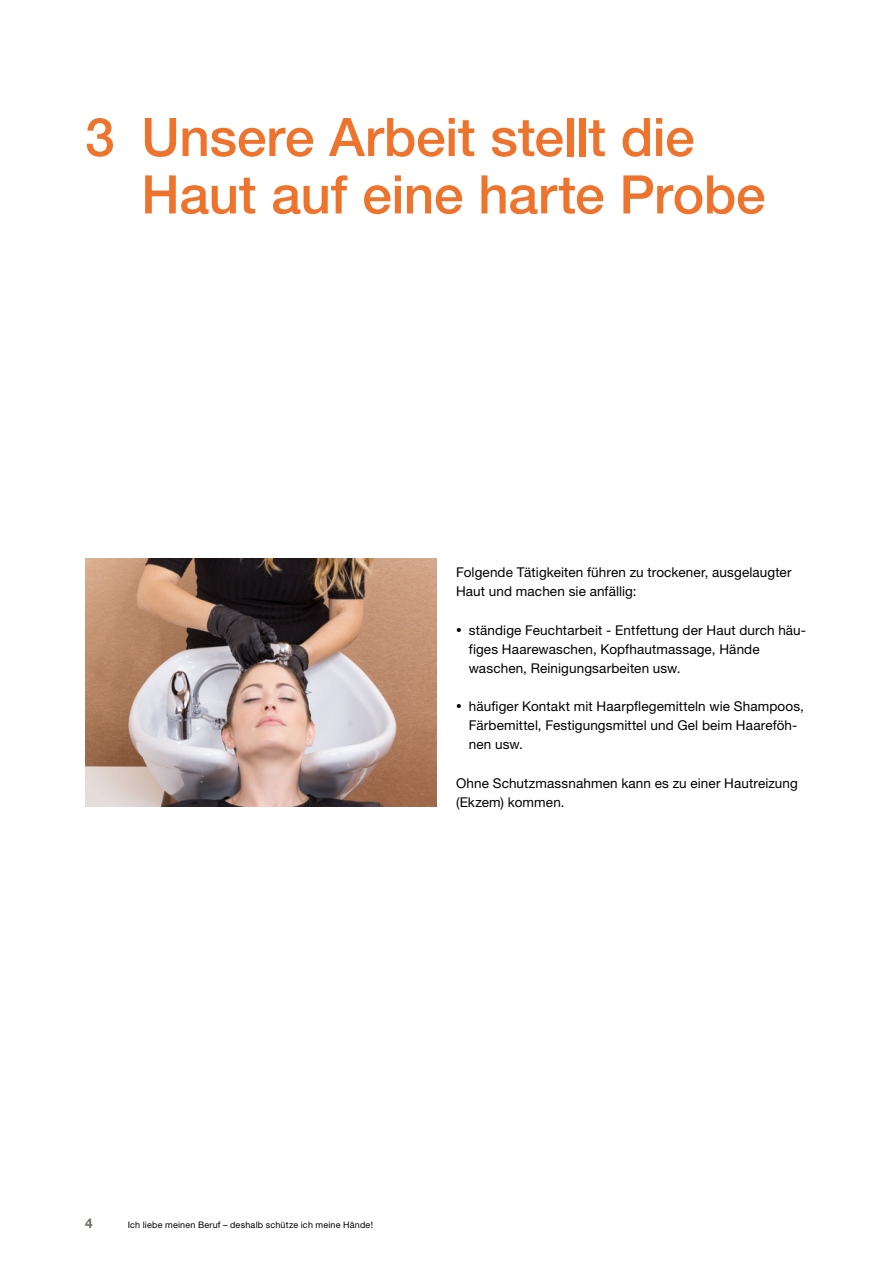
<style>
.page{position:relative;width:893px;height:1263px;background:#fff}
.page>*{position:absolute;margin:0;border:0;box-sizing:border-box;transform-origin:0 0}
.t1{font:500 53.25px/57.4px "Helvetica Neue LT Std";letter-spacing:-.005em;color:#ee742d}
.t2{font:13.5px/19.2px "Helvetica Neue LT Std";letter-spacing:.01em;color:#000}
.t3{font:700 13.5px "Helvetica Neue LT Std";color:#6d6a63}
.t4{font:9px "Helvetica Neue LT Std";letter-spacing:.025em;color:#000}
.s1{font-size:11.25px}
</style>
<div class="page">
<img style="left:85px;top:558px;width:352px;height:249px">
<h1 class="t1" style="left:141px;top:108px;width:626px;text-indent:-56px">3 Unsere Arbeit stellt die<br>Haut auf eine harte Probe</h1>
<p class="t2" style="left:456px;top:563px;width:337px">Folgende Tätigkeiten führen zu trockener, ausgelaugter<br>Haut und machen sie anfällig:</p>
<p class="t2" style="left:469px;top:620px;width:339px;text-indent:-13px"><span class="s1">•</span> ständige Feuchtarbeit - Entfettung der Haut durch häu&shy;figes Haarewaschen, Kopfhautmassage, Hände waschen, Reinigungsarbeiten usw.</p>
<p class="t2" style="left:469px;top:697px;width:337px;text-indent:-13px"><span class="s1">•</span> häufiger Kontakt mit Haarpflegemitteln wie Shampoos,<br>Färbemittel, Festigungsmittel und Gel beim Haareföh&shy;nen usw.</p>
<p class="t2" style="left:456px;top:773px;width:343px">Ohne Schutzmassnahmen kann es zu einer Hautreizung (Ekzem) kommen.</p>
<p class="t3" style="left:85px;top:1215px;width:9px">4</p>
<p class="t4" style="left:128px;top:1219px;width:247px">Ich liebe meinen Beruf – deshalb schütze ich meine Hände!</p>
</div>
